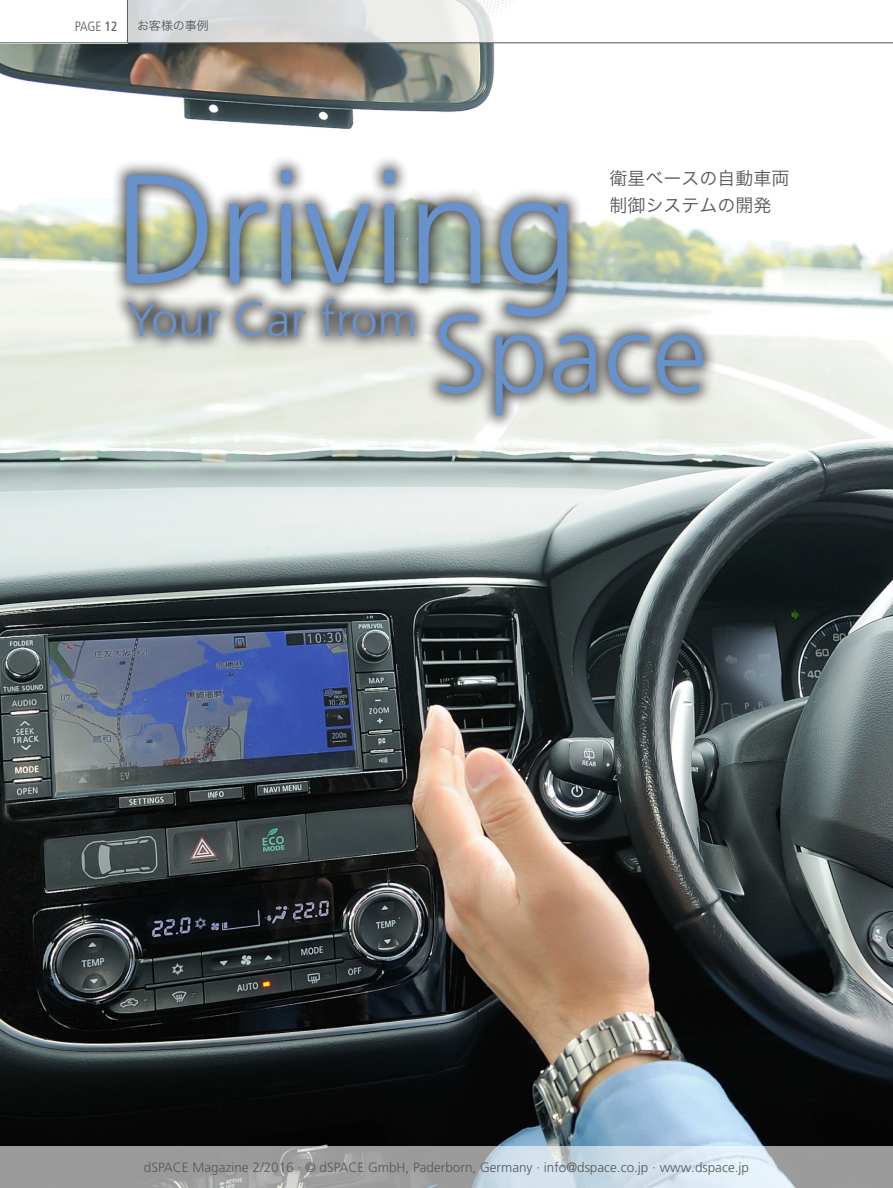
<style>
.page{position:relative;width:893px;height:1188px;background:#fff}
.page>*{position:absolute;margin:0;border:0;box-sizing:border-box;transform-origin:0 0}
.t1{font:300 154.8px "Frutiger LT Pro";color:#6892cc}
.t2{font:300 109.95px "Frutiger LT Pro";color:#6892cc}
.t3{font:300 48px "Frutiger LT Pro";color:#6892cc}
.J_HL_14_18_light_c10{font:18px/27px "Hira Kaku Pro W3";color:#57585a}
.t4{font:300 13.5px "Frutiger LT Pro";color:#57585a}
.t5{font:300 condensed 13.5px "Frutiger LT Pro";color:#57585a}
.J_Heder_Left{font:12px "Hira Kaku Pro W3";letter-spacing:-.015em;color:#57585a}
.s1{font-weight:400}
</style>
<div class="page">
<img style="left:0;top:44px;width:893px;height:1102px">
<svg style="left:128px;top:0;width:765px;height:43px"></svg>
<hr style="left:0;top:43px;width:893px;height:1px;background:#57585a">
<hr style="left:127px;top:0;width:1px;height:43px;background:#57585a">
<div style="left:600px;top:160px;width:199px;height:65px;background:#fff"></div>
<div style="left:423px;top:299px;width:295px;height:132px;background:#231f20;opacity:.75"></div>
<div style="left:111px;top:155px;width:471px;height:177px;background:#231f20;opacity:.75"></div>
<div style="left:112px;top:284px;width:318px;height:68px;background:#231f20;opacity:.75"></div>
<svg style="left:0;top:1146px;width:893px;height:42px;background:#afb4b7"></svg>
<p class="t5" style="left:75px;top:18px;width:44px">PAGE <span class="s1">12</span></p>
<p class="J_Heder_Left" style="left:137px;top:15px;width:73px">お客様の事例</p>
<p class="J_HL_14_18_light_c10" style="left:609px;top:164px;width:181px">衛星ベースの自動車両制御システムの開発</p>
<p class="t1" style="left:114px;top:140px;width:466px">Driving</p>
<p class="t3" style="left:127px;top:291px;width:292px">Your Car from</p>
<p class="t2" style="left:433px;top:290px;width:276px">Space</p>
<p class="t4" style="left:144px;top:1159px;width:607px">dSPACE Magazine 2/2016 · © dSPACE GmbH, Paderborn, Germany · info@dspace.co.jp · www.dspace.jp</p>
</div>
